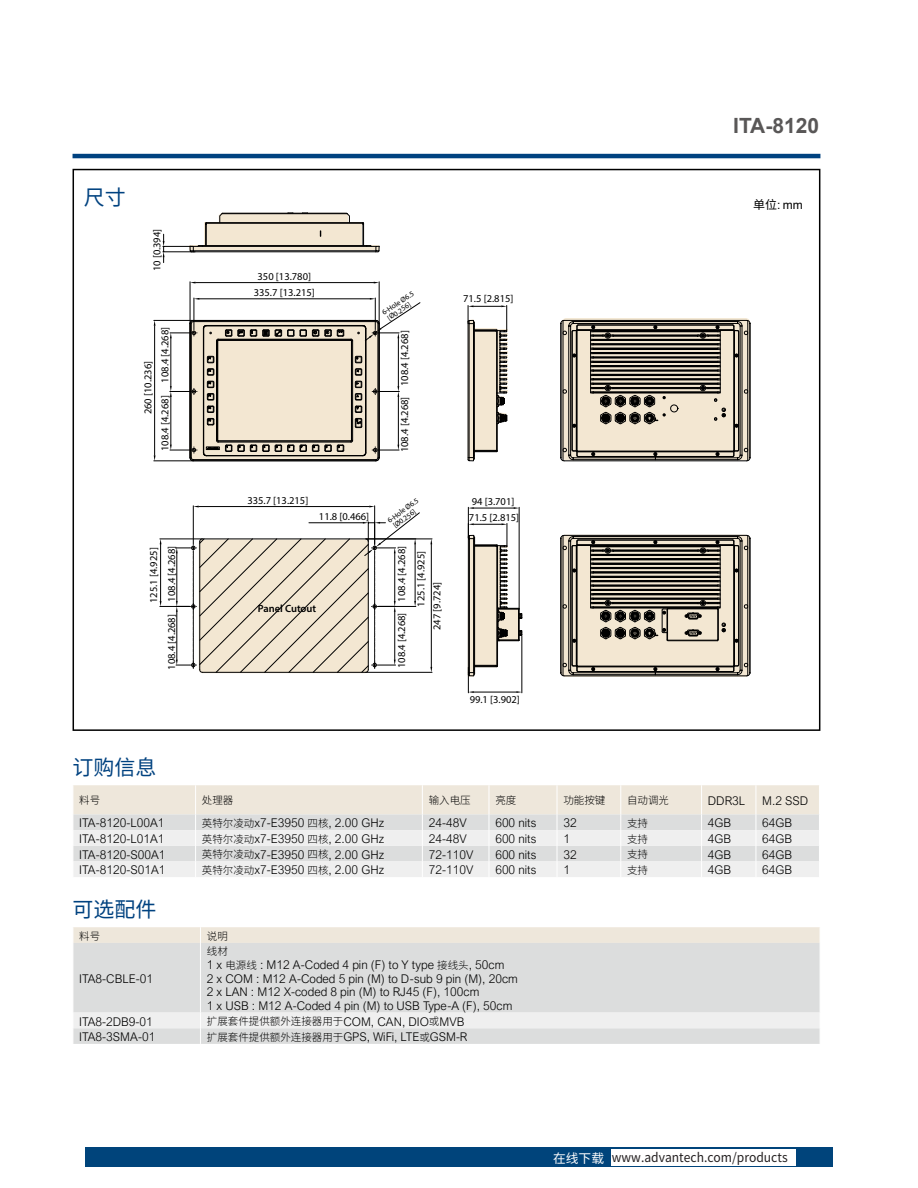
<style>
.page{position:relative;width:918px;height:1188px;background:#fff}
.page>*{position:absolute;margin:0;border:0;box-sizing:border-box;transform-origin:0 0}
.t1{font:21px "Source Han Sans SC";color:#004280}
.t2{font:700 21px "Arial";color:#595757}
.t3{font:12.75px "Source Han Sans CN";color:#231f20;scale:.95 1}
.t4{font:300 12px/13.5px "Arial Nova";color:#000}
.t5{font:12px "Arial";color:#000}
.t6{font:10.5px "Myriad Pro";color:#000}
.t7{font:300 10.5px "Source Han Sans SC";color:#000}
.t8{font:600 10.5px "Myriad Pro";color:#000}
.t9{font:7.5px/7.5px "Myriad Pro";color:#000}
.s1{font-family:"Source Han Sans CN"}
.s2{font-family:"Source Han Sans SC";font-size:10.5px}
.s3{font-family:"Arial Nova";font-size:12px}
.s4{color:#fff}
</style>
<div class="page">
<div style="left:85px;top:1147px;width:748px;height:20px;background:#00447b"></div>
<div style="left:611px;top:1149px;width:184px;height:16px;background:#fff"></div>
<hr style="left:73px;top:154px;width:747px;height:4px;background:#004280">
<svg style="left:73px;top:785px;width:746px;height:92px"></svg>
<div style="left:74px;top:943px;width:746px;height:70px;background:#dcdddd"></div>
<hr style="left:200px;top:943px;width:1px;height:70px;background:#fff">
<svg style="left:73px;top:1013px;width:747px;height:31px"></svg>
<div style="left:73px;top:927px;width:747px;height:16px;background:#eee7db"></div>
<hr style="left:154px;top:460px;width:39px;height:1px;background:#000">
<hr style="left:154px;top:320px;width:39px;height:1px;background:#000">
<hr style="left:154px;top:326px;width:1px;height:129px;background:#000">
<hr style="left:379px;top:282px;width:1px;height:41px;background:#000">
<hr style="left:190px;top:282px;width:1px;height:41px;background:#000">
<hr style="left:195px;top:282px;width:179px;height:1px;background:#000">
<svg style="left:189px;top:212px;width:191px;height:41px"></svg>
<hr style="left:163px;top:251px;width:32px;height:1px;background:#000">
<hr style="left:163px;top:246px;width:30px;height:1px;background:#000">
<svg style="left:163px;top:234px;width:2px;height:29px"></svg>
<svg style="left:467px;top:305px;width:41px;height:157px"></svg>
<svg style="left:560px;top:320px;width:191px;height:142px;background:#9e9688"></svg>
<svg style="left:170px;top:298px;width:251px;height:164px"></svg>
<hr style="left:160px;top:606px;width:30px;height:1px;background:#000">
<hr style="left:160px;top:539px;width:42px;height:1px;background:#000">
<hr style="left:160px;top:544px;width:1px;height:57px;background:#000">
<svg style="left:176px;top:506px;width:257px;height:167px"></svg>
<svg style="left:467px;top:523px;width:56px;height:170px"></svg>
<hr style="left:519px;top:507px;width:1px;height:101px;background:#000">
<hr style="left:468px;top:507px;width:1px;height:31px;background:#000">
<hr style="left:474px;top:508px;width:40px;height:1px;background:#000">
<svg style="left:468px;top:507px;width:6px;height:2px"></svg>
<svg style="left:560px;top:535px;width:191px;height:142px;background:#999285"></svg>
<hr style="left:568px;top:541px;width:1px;height:129px;background:#000">
<hr style="left:570px;top:541px;width:1px;height:129px;background:#000">
<h1 class="t1" style="left:84px;top:185px;width:43px">尺寸</h1>
<p class="t6" style="left:151px;top:271px;width:44px;rotate:-90deg">10 [0.394]</p>
<p class="t6" style="left:141px;top:414px;width:55px;rotate:-90deg">260 [10.236]</p>
<p class="t6" style="left:158px;top:451px;width:126px;rotate:-90deg">108.4 [4.268] 108.4 [4.268]</p>
<p class="t6" style="left:147px;top:603px;width:57px;rotate:-90deg">125.1 [4.925]</p>
<p class="t6" style="left:165px;top:602px;width:57px;rotate:-90deg">108.4 [4.268]</p>
<p class="t6" style="left:165px;top:670px;width:57px;rotate:-90deg">108.4 [4.268]</p>
<p class="t6" style="left:258px;top:270px;width:55px">350 [13.780]</p>
<p class="t6" style="left:254px;top:286px;width:63px">335.7 [13.215]</p>
<p class="t9" style="left:381px;top:310px;width:38px;rotate:-34deg">6-Hole Ø6.5 [Ø0.256]</p>
<p class="t6" style="left:398px;top:452px;width:123px;rotate:-90deg">108.4 [4.268] 108.4 [4.268]</p>
<p class="t6" style="left:247px;top:494px;width:63px">335.7 [13.215]</p>
<p class="t6" style="left:319px;top:510px;width:52px">11.8 [0.466]</p>
<p class="t8" style="left:258px;top:602px;width:60px">Panel Cutout</p>
<p class="t9" style="left:386px;top:518px;width:38px;rotate:-37deg">6-Hole Ø6.5 [Ø0.256]</p>
<p class="t6" style="left:395px;top:602px;width:57px;rotate:-90deg">108.4 [4.268]</p>
<p class="t6" style="left:395px;top:668px;width:57px;rotate:-90deg">108.4 [4.268]</p>
<p class="t6" style="left:414px;top:607px;width:57px;rotate:-90deg">125.1 [4.925]</p>
<p class="t6" style="left:430px;top:630px;width:50px;rotate:-90deg">247 [9.724]</p>
<p class="t6" style="left:463px;top:292px;width:52px">71.5 [2.815]</p>
<p class="t6" style="left:472px;top:495px;width:44px">94 [3.701]</p>
<p class="t6" style="left:469px;top:511px;width:52px">71.5 [2.815]</p>
<p class="t6" style="left:470px;top:693px;width:52px">99.1 [3.902]</p>
<h1 class="t2" style="left:733px;top:112px;width:87px">ITA-8120</h1>
<p class="t5" style="left:753px;top:198px;width:51px"><span class="s1">单位</span>: mm</p>
<h1 class="t1" style="left:73px;top:755px;width:85px">订购信息</h1>
<p class="t7" style="left:79px;top:795px;width:22px">料号</p>
<p class="t7" style="left:202px;top:795px;width:33px">处理器</p>
<p class="t7" style="left:429px;top:795px;width:43px">输入电压</p>
<p class="t7" style="left:495px;top:795px;width:22px">亮度</p>
<p class="t7" style="left:563px;top:795px;width:43px">功能按键</p>
<p class="t7" style="left:627px;top:795px;width:43px">自动调光</p>
<p class="t4" style="left:708px;top:794px;width:39px">DDR3L</p>
<p class="t4" style="left:762px;top:794px;width:48px">M.2 SSD</p>
<p class="t4" style="left:79px;top:816px;width:87px">ITA-8120-L00A1</p>
<p class="t4" style="left:202px;top:816px;width:184px"><span class="s2">英特尔凌动</span>x7-E3950 <span class="s2">四核</span>, 2.00 GHz</p>
<p class="t4" style="left:429px;top:816px;width:39px">24-48V</p>
<p class="t4" style="left:495px;top:816px;width:42px">600 nits</p>
<p class="t4" style="left:563px;top:816px;width:15px">32</p>
<p class="t7" style="left:627px;top:817px;width:22px">支持</p>
<p class="t4" style="left:708px;top:816px;width:25px">4GB</p>
<p class="t4" style="left:762px;top:816px;width:31px">64GB</p>
<p class="t4" style="left:79px;top:832px;width:87px">ITA-8120-L01A1</p>
<p class="t4" style="left:202px;top:832px;width:184px"><span class="s2">英特尔凌动</span>x7-E3950 <span class="s2">四核</span>, 2.00 GHz</p>
<p class="t4" style="left:429px;top:832px;width:39px">24-48V</p>
<p class="t4" style="left:495px;top:832px;width:42px">600 nits</p>
<p class="t4" style="left:563px;top:832px;width:8px">1</p>
<p class="t7" style="left:627px;top:833px;width:22px">支持</p>
<p class="t4" style="left:708px;top:832px;width:25px">4GB</p>
<p class="t4" style="left:762px;top:832px;width:31px">64GB</p>
<p class="t4" style="left:79px;top:848px;width:88px">ITA-8120-S00A1</p>
<p class="t4" style="left:202px;top:848px;width:184px"><span class="s2">英特尔凌动</span>x7-E3950 <span class="s2">四核</span>, 2.00 GHz</p>
<p class="t4" style="left:429px;top:848px;width:46px">72-110V</p>
<p class="t4" style="left:495px;top:848px;width:42px">600 nits</p>
<p class="t4" style="left:563px;top:848px;width:15px">32</p>
<p class="t7" style="left:627px;top:848px;width:22px">支持</p>
<p class="t4" style="left:708px;top:848px;width:25px">4GB</p>
<p class="t4" style="left:762px;top:848px;width:31px">64GB</p>
<p class="t4" style="left:79px;top:863px;width:88px">ITA-8120-S01A1</p>
<p class="t4" style="left:202px;top:863px;width:184px"><span class="s2">英特尔凌动</span>x7-E3950 <span class="s2">四核</span>, 2.00 GHz</p>
<p class="t4" style="left:429px;top:863px;width:46px">72-110V</p>
<p class="t4" style="left:495px;top:863px;width:42px">600 nits</p>
<p class="t4" style="left:563px;top:863px;width:8px">1</p>
<p class="t7" style="left:627px;top:864px;width:22px">支持</p>
<p class="t4" style="left:708px;top:863px;width:25px">4GB</p>
<p class="t4" style="left:762px;top:863px;width:31px">64GB</p>
<h1 class="t1" style="left:73px;top:897px;width:85px">可选配件</h1>
<p class="t7" style="left:79px;top:930px;width:22px">料号</p>
<p class="t7" style="left:207px;top:930px;width:22px">说明</p>
<p class="t4" style="left:79px;top:972px;width:75px">ITA8-CBLE-01</p>
<p class="t7" style="left:207px;top:946px;width:22px">线材</p>
<p class="t4" style="left:207px;top:958px;width:313px">1 x <span class="s2">电源线</span> : M12 A-Coded 4 pin (F) to Y type <span class="s2">接线头</span>, 50cm<br>2 x COM : M12 A-Coded 5 pin (M) to D-sub 9 pin (M), 20cm 2 x LAN : M12 X-coded 8 pin (M) to RJ45 (F), 100cm<br>1 x USB : M12 A-Coded 4 pin (M) to USB Type-A (F), 50cm</p>
<p class="t4" style="left:79px;top:1015px;width:75px">ITA8-2DB9-01</p>
<p class="t7" style="left:207px;top:1015px;width:259px">扩展套件提供额外连接器用于<span class="s3">COM, CAN, DIO</span>或<span class="s3">MVB</span></p>
<p class="t4" style="left:79px;top:1030px;width:78px">ITA8-3SMA-01</p>
<p class="t4" style="left:207px;top:1030px;width:262px"><span class="s2">扩展套件提供额外连接器用于</span>GPS, WiFi, LTE<span class="s2">或</span>GSM-R</p>
<p class="t3" style="left:553px;top:1150px;width:248px"><span class="s4">在线下载</span> www.advantech.com/products</p>
</div>
